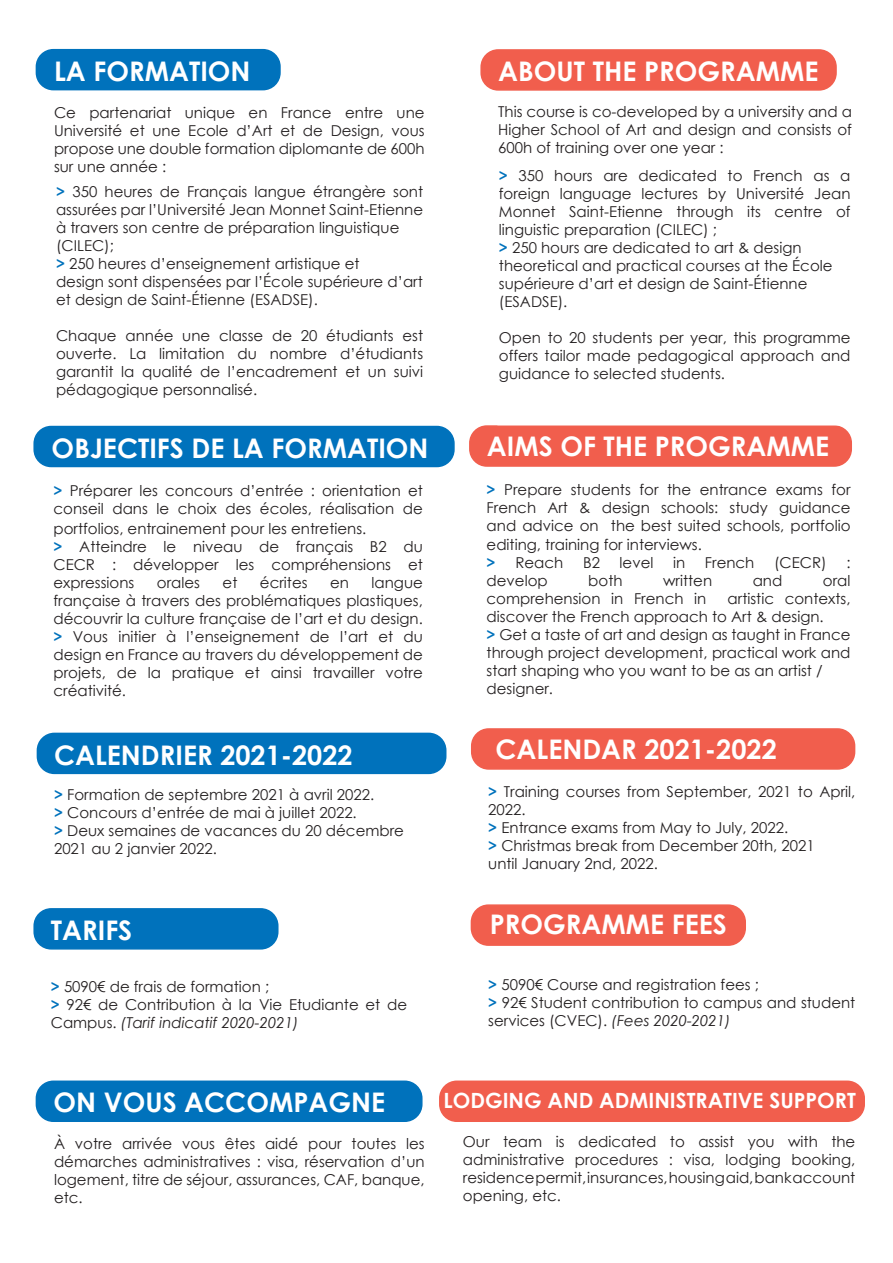
<style>
.page{position:relative;width:893px;height:1263px;background:#fff}
.page>*{position:absolute;margin:0;border:0;box-sizing:border-box;transform-origin:0 0}
.t1{font:700 27px "Century Gothic";color:#fff}
.t2{font:700 21px "Century Gothic";color:#fff}
.t3{font:15px/18px "Century Gothic";color:#231f20;text-align:justify}
.s1{font-weight:700;color:#0072bc}
.s2{font-style:italic}
</style>
<div class="page">
<div style="left:472px;top:729px;width:383px;height:40px;background:#f15e4d;border-radius:17px"></div>
<div style="left:471px;top:728px;width:384px;height:42px;border:2px solid #f15e4d;border-radius:17px"></div>
<div style="left:37px;top:733px;width:409px;height:40px;background:#0072bc;border-radius:17px"></div>
<div style="left:37px;top:733px;width:409px;height:41px;border:2px solid #0072bc;border-radius:17px"></div>
<div style="left:440px;top:1081px;width:424px;height:40px;background:#f15e4d;border-radius:17px"></div>
<div style="left:439px;top:1080px;width:426px;height:42px;border:2px solid #f15e4d;border-radius:17px"></div>
<div style="left:36px;top:1081px;width:386px;height:40px;background:#0072bc;border-radius:17px"></div>
<div style="left:36px;top:1080px;width:387px;height:42px;border:2px solid #0072bc;border-radius:17px"></div>
<div style="left:470px;top:426px;width:381px;height:40px;background:#f15e4d;border-radius:17px"></div>
<div style="left:469px;top:425px;width:383px;height:42px;border:2px solid #f15e4d;border-radius:17px"></div>
<div style="left:34px;top:426px;width:420px;height:40px;background:#0072bc;border-radius:17px"></div>
<div style="left:33px;top:426px;width:422px;height:41px;border:2px solid #0072bc;border-radius:17px"></div>
<div style="left:36px;top:50px;width:244px;height:40px;background:#0072bc;border-radius:17px"></div>
<div style="left:36px;top:49px;width:245px;height:41px;border:2px solid #0072bc;border-radius:17px"></div>
<div style="left:481px;top:50px;width:355px;height:40px;background:#f15e4d;border-radius:17px"></div>
<div style="left:480px;top:49px;width:357px;height:42px;border:2px solid #f15e4d;border-radius:17px"></div>
<div style="left:34px;top:909px;width:244px;height:40px;background:#0072bc;border-radius:17px"></div>
<div style="left:33px;top:908px;width:246px;height:41px;border:2px solid #0072bc;border-radius:17px"></div>
<div style="left:471px;top:905px;width:274px;height:40px;background:#f15e4d;border-radius:17px"></div>
<div style="left:471px;top:904px;width:275px;height:42px;border:2px solid #f15e4d;border-radius:17px"></div>
<p class="t1" style="left:54px;top:51px;width:198px">LA FORMATION</p>
<p class="t3" style="left:54px;top:103px;width:372px">Ce partenariat unique en France entre une Université et une Ecole d’Art et de Design, vous propose une double formation diplomante de 600h sur une année :</p>
<p class="t3" style="left:56px;top:182px;width:369px"><span class="s1">&gt;</span> 350 heures de Français langue étrangère sont assurées par l’Université Jean Monnet Saint-Etienne à travers son centre de préparation linguistique</p>
<p class="t3" style="left:56px;top:236px;width:368px;text-align:left">(CILEC);<br><span class="s1">&gt;</span> 250 heures d’enseignement artistique et<br>design sont dispensées par l’École supérieure d’art et design de Saint-Étienne (ESADSE).</p>
<p class="t3" style="left:56px;top:326px;width:369px">Chaque année une classe de 20 étudiants est ouverte. La limitation du nombre d’étudiants garantit la qualité de l’encadrement et un suivi pédagogique personnalisé.</p>
<p class="t1" style="left:52px;top:427px;width:378px">OBJECTIFS DE LA FORMATION</p>
<p class="t3" style="left:54px;top:481px;width:371px"><span class="s1">&gt;</span> Préparer les concours d’entrée : orientation et conseil dans le choix des écoles, réalisation de</p>
<p class="t3" style="left:54px;top:519px;width:314px">portfolios, entrainement pour les entretiens.</p>
<p class="t3" style="left:54px;top:537px;width:371px"><span class="s1">&gt;</span> Atteindre le niveau de français B2 du CECR : développer les compréhensions et expressions</p>
<p class="t3" style="left:157px;top:573px;width:45px">orales</p>
<p class="t3" style="left:223px;top:573px;width:16px">et</p>
<p class="t3" style="left:260px;top:573px;width:49px">écrites</p>
<p class="t3" style="left:330px;top:573px;width:20px">en</p>
<p class="t3" style="left:54px;top:573px;width:371px;text-indent:318px">langue française à travers des problématiques plastiques, découvrir la culture française de l’art et du design. <span class="s1">&gt;</span> Vous initier à l’enseignement de l’art et du design en France au travers du développement de projets, de la pratique et ainsi travailler votre créativité.</p>
<p class="t1" style="left:54px;top:735px;width:300px">CALENDRIER 2021-2022</p>
<p class="t3" style="left:54px;top:785px;width:351px;text-align:left"><span class="s1">&gt;</span> Formation de septembre 2021 à avril 2022.<br><span class="s1">&gt;</span> Concours d’entrée de mai à juillet 2022.<br><span class="s1">&gt;</span> Deux semaines de vacances du 20 décembre 2021 au 2 janvier 2022.</p>
<p class="t1" style="left:51px;top:909px;width:83px">TARIFS</p>
<p class="t3" style="left:51px;top:977px;width:220px"><span class="s1">&gt;</span> 5090€ de frais de formation ;</p>
<p class="t3" style="left:51px;top:995px;width:358px"><span class="s1">&gt;</span> 92€ de Contribution à la Vie Etudiante et de<br>Campus. <span class="s2">(Tarif indicatif 2020-2021)</span></p>
<p class="t1" style="left:498px;top:51px;width:322px">ABOUT THE PROGRAMME</p>
<p class="t3" style="left:498px;top:102px;width:355px">This course is co-developed by a university and a Higher School of Art and design and consists of 600h of training over one year :</p>
<p class="t3" style="left:499px;top:166px;width:353px"><span class="s1">&gt;</span> 350 hours are dedicated to French as a foreign language lectures by Université Jean Monnet Saint-Etienne through its centre of linguistic preparation (CILEC) ;</p>
<p class="t3" style="left:499px;top:238px;width:335px;text-align:left"><span class="s1">&gt;</span> 250 hours are dedicated to art &amp; design theoretical and practical courses at the École supérieure d’art et design de Saint-Étienne</p>
<p class="t3" style="left:499px;top:292px;width:70px">(ESADSE).</p>
<p class="t3" style="left:499px;top:328px;width:353px">Open to 20 students per year, this programme offers tailor made pedagogical approach and guidance to selected students.</p>
<p class="t1" style="left:487px;top:426px;width:344px">AIMS OF THE PROGRAMME</p>
<p class="t3" style="left:487px;top:480px;width:365px"><span class="s1">&gt;</span> Prepare students for the entrance exams for French Art &amp; design schools: study guidance and advice on the best suited schools, portfolio</p>
<p class="t3" style="left:487px;top:536px;width:217px">editing, training for interviews.</p>
<p class="t3" style="left:487px;top:554px;width:78px"><span class="s1">&gt;</span> Reach</p>
<p class="t3" style="left:583px;top:554px;width:18px">B2</p>
<p class="t3" style="left:620px;top:554px;width:35px">level</p>
<p class="t3" style="left:673px;top:554px;width:14px">in</p>
<p class="t3" style="left:705px;top:554px;width:51px">French</p>
<p class="t3" style="left:774px;top:554px;width:54px">(CECR)</p>
<p class="t3" style="left:846px;top:554px;width:6px">:</p>
<p class="t3" style="left:487px;top:572px;width:63px">develop</p>
<p class="t3" style="left:588px;top:572px;width:36px">both</p>
<p class="t3" style="left:663px;top:572px;width:51px">written</p>
<p class="t3" style="left:753px;top:572px;width:31px">and</p>
<p class="t3" style="left:823px;top:572px;width:29px">oral</p>
<p class="t3" style="left:487px;top:590px;width:221px">comprehension in French in</p>
<p class="t3" style="left:487px;top:590px;width:365px;text-indent:241px">artistic contexts, discover the French approach to Art &amp; design.</p>
<p class="t3" style="left:487px;top:626px;width:365px"><span class="s1">&gt;</span> Get a taste of art and design as taught in France through project development, practical work and start shaping who you want to be as an artist /</p>
<p class="t3" style="left:487px;top:680px;width:68px">designer.</p>
<p class="t1" style="left:495px;top:729px;width:283px">CALENDAR 2021-2022</p>
<p class="t3" style="left:488px;top:782px;width:369px"><span class="s1">&gt;</span> Training courses from September, 2021 to April,<br>2022.</p>
<p class="t3" style="left:488px;top:818px;width:301px"><span class="s1">&gt;</span> Entrance exams from May to July, 2022.</p>
<p class="t3" style="left:488px;top:836px;width:328px"><span class="s1">&gt;</span> Christmas break from December 20th, 2021</p>
<p class="t3" style="left:488px;top:854px;width:171px">until January 2nd, 2022.</p>
<p class="t1" style="left:490px;top:904px;width:239px">PROGRAMME FEES</p>
<p class="t3" style="left:488px;top:975px;width:272px"><span class="s1">&gt;</span> 5090€ Course and registration fees ;</p>
<p class="t3" style="left:488px;top:993px;width:369px"><span class="s1">&gt;</span> 92€ Student contribution to campus and student services (CVEC). <span class="s2">(Fees 2020-2021)</span></p>
<p class="t1" style="left:54px;top:1082px;width:333px">ON VOUS ACCOMPAGNE</p>
<p class="t3" style="left:54px;top:1135px;width:372px">À votre arrivée vous êtes aidé pour toutes les démarches administratives : visa, réservation d’un logement, titre de séjour, assurances, CAF, banque, etc.</p>
<p class="t2" style="left:443px;top:1085px;width:414px">LODGING AND ADMINISTRATIVE SUPPORT</p>
<p class="t3" style="left:463px;top:1133px;width:394px">Our team is dedicated to assist you with the administrative procedures : visa, lodging booking, residence permit, insurances, housing aid, bank account opening, etc.</p>
</div>
